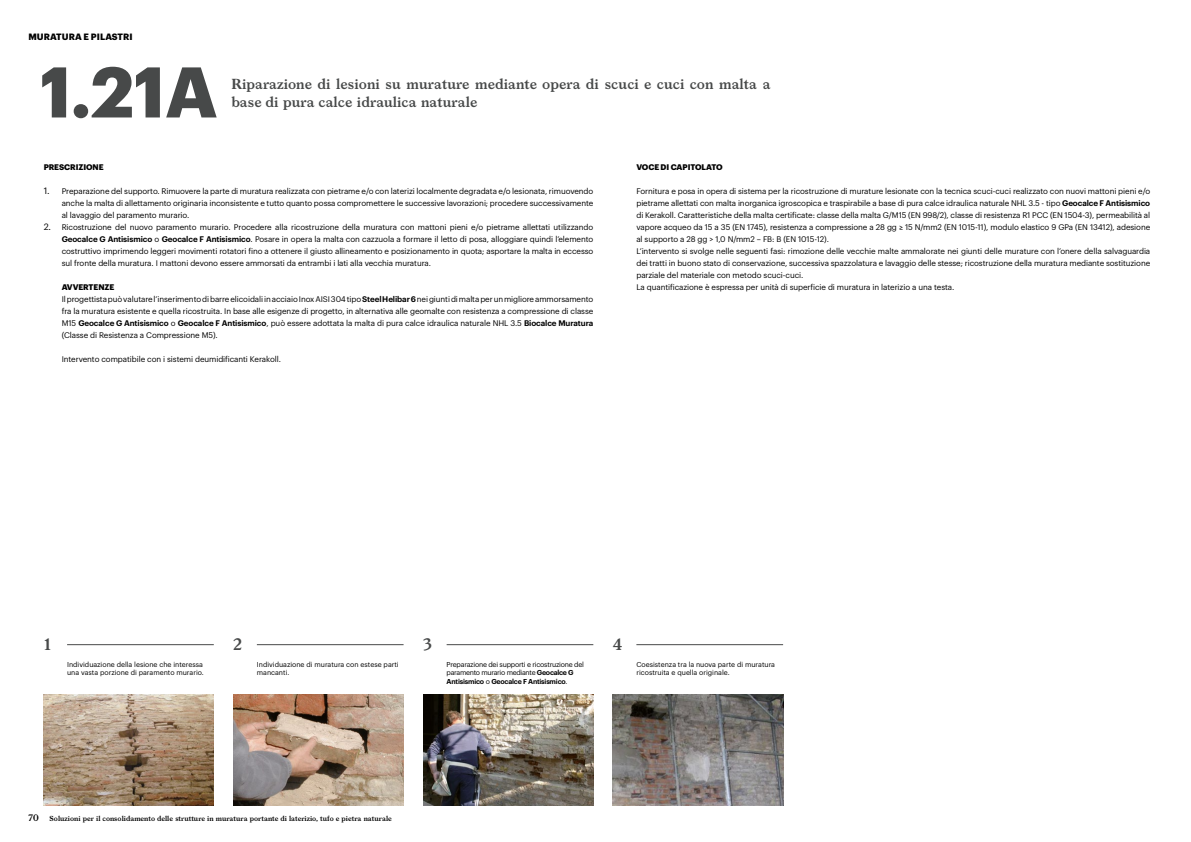
<style>
.page{position:relative;width:1191px;height:842px;background:#fff}
.page>*{position:absolute;margin:0;border:0;box-sizing:border-box;transform-origin:0 0}
.t1{font:700 70px "Graphik";color:#474949}
.t2{font:600 16px "Larish Neue";color:#474949}
.t3{font:600 14px/18px "Larish Neue";color:#474949}
.t4{font:700 9px "Graphik";letter-spacing:.005em;color:#000}
.t5{font:600 9px "Larish Neue";color:#000}
.t6{font:8px/12px "Graphik";letter-spacing:-.01em;color:#000;text-align:justify}
.t7{font:700 8px "Graphik";letter-spacing:-.01em;color:#000}
.t8{font:7px/8.4px "Graphik";color:#000}
.t9{font:7px/8.4px "Graphik";letter-spacing:-.03em;color:#000}
.t10{font:600 7px "Larish Neue";color:#000}
.s1{font-size:9px}
.s2{font-weight:600}
.s3{font-weight:700}
</style>
<div class="page">
<hr style="left:67px;top:644px;width:147px;height:1px;background:#474949">
<hr style="left:257px;top:644px;width:146px;height:1px;background:#474949">
<hr style="left:446px;top:644px;width:147px;height:1px;background:#474949">
<hr style="left:636px;top:644px;width:147px;height:1px;background:#474949">
<img style="left:613px;top:695px;width:170px;height:110px">
<img style="left:44px;top:695px;width:170px;height:110px">
<img style="left:233px;top:695px;width:170px;height:110px">
<img style="left:423px;top:695px;width:170px;height:110px">
<p class="t4" style="left:28px;top:30px;width:106px">MURATURA E PILASTRI</p>
<h1 class="t1" style="left:40px;top:38px;width:179px">1.21A</h1>
<h3 class="t3" style="left:231px;top:74px;width:541px">Riparazione di lesioni su murature mediante opera di scuci e cuci con malta a base di pura calce idraulica naturale</h3>
<p class="t7" style="left:44px;top:161px;width:61px">PRESCRIZIONE</p>
<p class="t6" style="left:62px;top:184px;width:533px;text-indent:-18px"><span class="s1">1.</span> Preparazione del supporto. Rimuovere la parte di muratura realizzata con pietrame e/o con laterizi localmente degradata e/o lesionata, rimuovendo anche la malta di allettamento originaria inconsistente e tutto quanto possa compromettere le successive lavorazioni; procedere successivamente al lavaggio del paramento murario.</p>
<p class="t6" style="left:62px;top:220px;width:533px;text-indent:-18px"><span class="s1">2.</span> Ricostruzione del nuovo paramento murario. Procedere alla ricostruzione della muratura con mattoni pieni e/o pietrame allettati utilizzando <span class="s2">Geocalce G Antisismico</span> o <span class="s2">Geocalce F Antisismico</span>. Posare in opera la malta con cazzuola a formare il letto di posa, alloggiare quindi l’elemento costruttivo imprimendo leggeri movimenti rotatori fino a ottenere il giusto allineamento e posizionamento in quota; asportare la malta in eccesso sul fronte della muratura. I mattoni devono essere ammorsati da entrambi i lati alla vecchia muratura.</p>
<p class="t6" style="left:62px;top:280px;width:533px;text-align:left"><span class="s3">AVVERTENZE<br></span>Il progettista può valutare l’inserimento di barre elicoidali in acciaio Inox AISI 304 tipo <span class="s2">Steel Helibar 6</span> nei giunti di malta per un migliore ammorsamento fra la muratura esistente e quella ricostruita. In base alle esigenze di progetto, in alternativa alle geomalte con resistenza a compressione di classe M15 <span class="s2">Geocalce G Antisismico</span> o <span class="s2">Geocalce F Antisismico</span>, può essere adottata la malta di pura calce idraulica naturale NHL 3.5 <span class="s2">Biocalce Muratura </span>(Classe di Resistenza a Compressione M5).</p>
<p class="t6" style="left:62px;top:352px;width:221px">Intervento compatibile con i sistemi deumidificanti Kerakoll.</p>
<p class="t7" style="left:636px;top:161px;width:88px">VOCE DI CAPITOLATO</p>
<p class="t6" style="left:636px;top:184px;width:515px;text-align:left">Fornitura e posa in opera di sistema per la ricostruzione di murature lesionate con la tecnica scuci-cuci realizzato con nuovi mattoni pieni e/o pietrame allettati con malta inorganica igroscopica e traspirabile a base di pura calce idraulica naturale NHL 3.5 - tipo <span class="s2">Geocalce F Antisismico </span>di Kerakoll. Caratteristiche della malta certificate: classe della malta G/M15 (EN 998/2), classe di resistenza R1 PCC (EN 1504-3), permeabilità al vapore acqueo da 15 a 35 (EN 1745), resistenza a compressione a 28 gg ≥ 15 N/mm2 (EN 1015-11), modulo elastico 9 GPa (EN 13412), adesione al supporto a 28 gg &gt; 1,0 N/mm2 – FB: B (EN 1015-12).<br>L’intervento si svolge nelle seguenti fasi: rimozione delle vecchie malte ammalorate nei giunti delle murature con l’onere della salvaguardia dei tratti in buono stato di conservazione, successiva spazzolatura e lavaggio delle stesse; ricostruzione della muratura mediante sostituzione parziale del materiale con metodo scuci-cuci.<br>La quantificazione è espressa per unità di superficie di muratura in laterizio a una testa.</p>
<h2 class="t2" style="left:44px;top:632px;width:9px">1</h2>
<h2 class="t2" style="left:233px;top:632px;width:10px">2</h2>
<h2 class="t2" style="left:423px;top:632px;width:11px">3</h2>
<h2 class="t2" style="left:613px;top:632px;width:11px">4</h2>
<p class="t8" style="left:67px;top:660px;width:138px">Individuazione della lesione che interessa una vasta porzione di paramento murario.</p>
<p class="t9" style="left:446px;top:660px;width:139px">Preparazione dei supporti e ricostruzione del paramento murario mediante <span class="s2">Geocalce G<br>Antisismico</span> o <span class="s2">Geocalce F Antisismico</span>.</p>
<p class="t8" style="left:636px;top:660px;width:140px">Coesistenza tra la nuova parte di muratura ricostruita e quella originale.</p>
<p class="t8" style="left:257px;top:660px;width:143px">Individuazione di muratura con estese parti mancanti.</p>
<p class="t5" style="left:28px;top:810px;width:12px">70</p>
<p class="t10" style="left:50px;top:813px;width:344px">Soluzioni per il consolidamento delle strutture in muratura portante di laterizio, tufo e pietra naturale</p>
</div>
